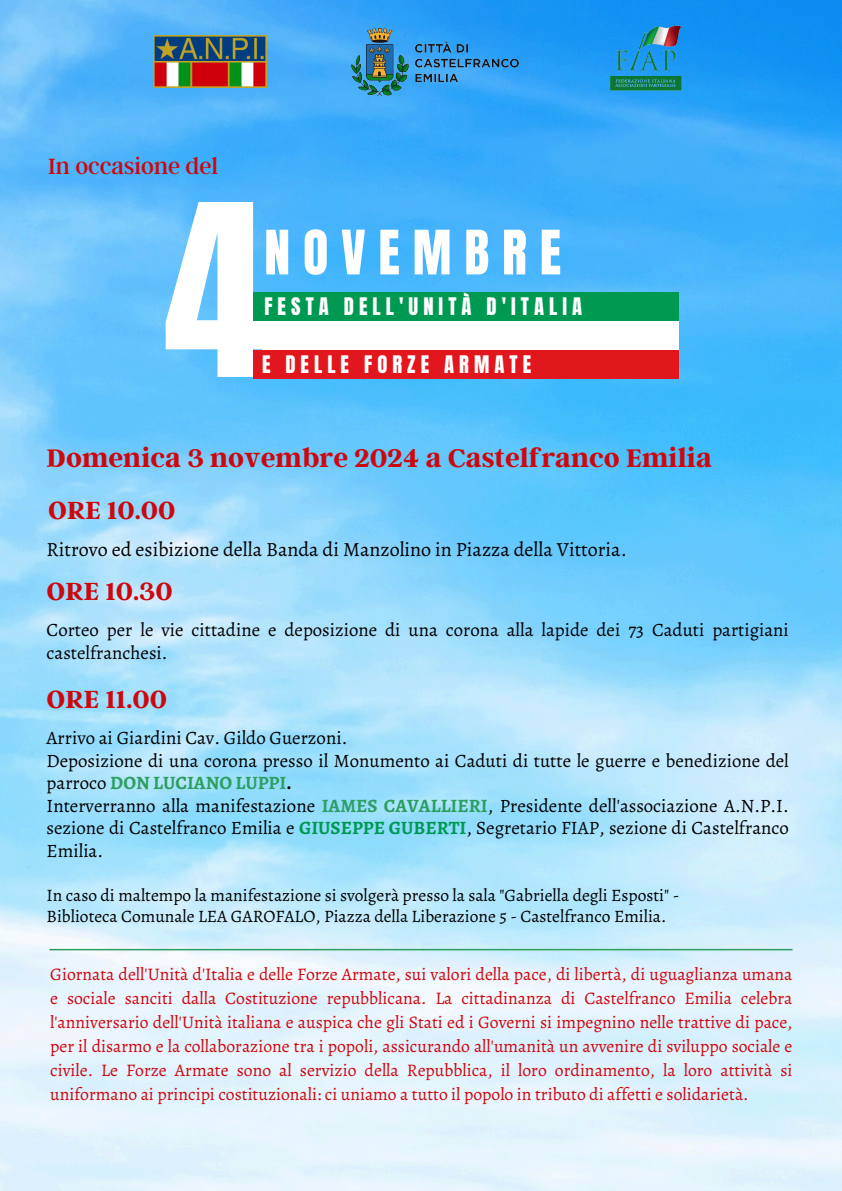
<style>
.page{position:relative;width:842px;height:1191px;background:#fff}
.page>*{position:absolute;margin:0;border:0;box-sizing:border-box;transform-origin:0 0}
.t1{font:203.3px "Anton";color:#fff}
.t2{font:52px "Anton";letter-spacing:.245em;color:#fff}
.t3{font:700 28.3px "Argent CF";color:#ce070d}
.t4{font:700 27.6px "Argent CF";color:#ce070d}
.t5{font:24.5px "Argent CF";color:#ce070d}
.t6{font:20.5px "Anton";letter-spacing:.245em;color:#fff}
.t7{font:20.1px "Alegreya";color:#000}
.t8{font:18.9px/22.5px "Alegreya";color:#000}
.t9{font:18.8px/22.8px "Alegreya";color:#000}
.t10{font:17.7px/24px "Alegreya";color:#ce070d;text-align:justify}
.t11{font:17.5px "Alegreya";color:#000}
.s1{font-weight:700;color:#2d9e60}
.s2{font-weight:700}
.s3{font-weight:700;color:#009951}
</style>
<div class="page">
<img style="left:0;top:0;width:842px;height:1190px">
<img style="left:352px;top:28px;width:166px;height:67px">
<img style="left:154px;top:36px;width:112px;height:51px">
<img style="left:604px;top:22px;width:84px;height:73px">
<div style="left:262px;top:321px;width:416px;height:29px;background:#fff"></div>
<div style="left:253px;top:292px;width:425px;height:29px;background:#009951"></div>
<div style="left:253px;top:350px;width:425px;height:28px;background:#e2171d"></div>
<hr style="left:49px;top:948px;width:743px;height:2px;background:#2d9e60">
<h5 class="t5" style="left:48px;top:150px;width:171px">In occasione del</h5>
<p class="t1" style="left:164px;top:145px;width:102px">4</p>
<h4 class="t2" style="left:264px;top:215px;width:298px">NOVEMBRE</h4>
<h1 class="t6" style="left:264px;top:291px;width:319px">FESTA DELL'UNITÀ D'ITALIA</h1>
<h5 class="t6" style="left:262px;top:349px;width:271px">E DELLE FORZE ARMATE</h5>
<h3 class="t3" style="left:47px;top:439px;width:667px">Domenica 3 novembre 2024 a Castelfranco Emilia</h3>
<p class="t4" style="left:48px;top:492px;width:129px">ORE 10.00</p>
<h2 class="t7" style="left:47px;top:535px;width:582px">Ritrovo ed esibizione della Banda di Manzolino in Piazza della Vittoria.</h2>
<h6 class="t4" style="left:47px;top:573px;width:128px">ORE 10.30</h6>
<h2 class="t9" style="left:47px;top:618px;width:744px">Corteo per le vie cittadine e deposizione di una corona alla lapide dei 73 Caduti partigiani castelfranchesi.</h2>
<h6 class="t4" style="left:47px;top:681px;width:122px">ORE 11.00</h6>
<h2 class="t8" style="left:47px;top:726px;width:744px">Arrivo ai Giardini Cav. Gildo Guerzoni.<br>Deposizione di una corona presso il Monumento ai Caduti di tutte le guerre e benedizione del parroco <span class="s1">DON LUCIANO LUPPI</span><span class="s2">.<br></span>Interverranno alla manifestazione <span class="s1">IAMES CAVALLIERI</span>, Presidente dell'associazione A.N.P.I. sezione di Castelfranco Emilia e <span class="s3">GIUSEPPE GUBERTI</span>, Segretario FIAP, sezione di Castelfranco Emilia.</h2>
<h6 class="t11" style="left:47px;top:882px;width:634px">In caso di maltempo la manifestazione si svolgerà presso la sala "Gabriella degli Esposti" -</h6>
<p class="t11" style="left:47px;top:903px;width:621px">Biblioteca Comunale LEA GAROFALO, Piazza della Liberazione 5 - Castelfranco Emilia.</p>
<p class="t10" style="left:50px;top:962px;width:744px">Giornata dell'Unità d'Italia e delle Forze Armate, sui valori della pace, di libertà, di uguaglianza umana e sociale sanciti dalla Costituzione repubblicana. La cittadinanza di Castelfranco Emilia celebra l'anniversario dell'Unità italiana e auspica che gli Stati ed i Governi si impegnino nelle trattive di pace, per il disarmo e la collaborazione tra i popoli, assicurando all'umanità un avvenire di sviluppo sociale e civile. Le Forze Armate sono al servizio della Repubblica, il loro ordinamento, la loro attività si uniformano ai principi costituzionali: ci uniamo a tutto il popolo in tributo di affetti e solidarietà.</p>
</div>
